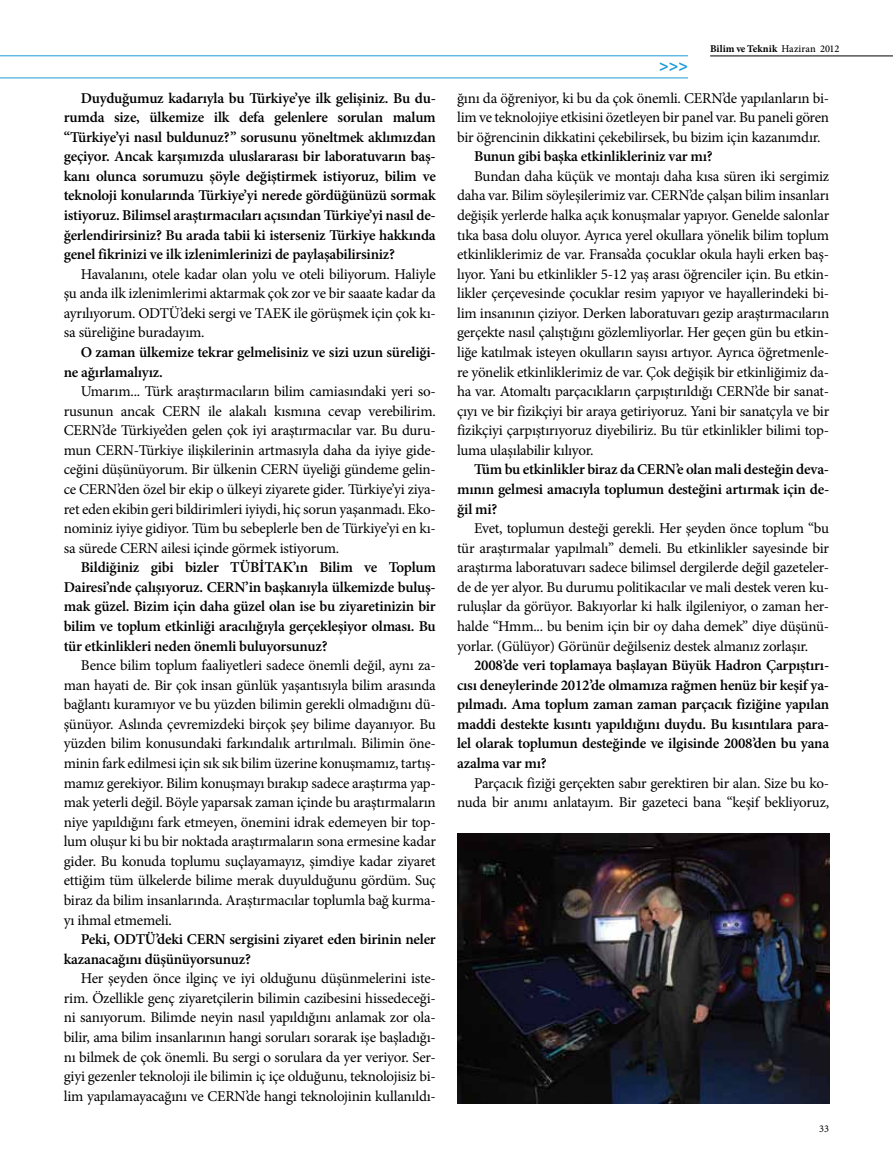
<style>
.page{position:relative;width:893px;height:1170px;background:#fff}
.page>*{position:absolute;margin:0;border:0;box-sizing:border-box;transform-origin:0 0}
.t1{font:700 16.2px "Myriad Pro";color:#1c9ad6}
.t2{font:15px/19.5px "Minion Pro";letter-spacing:-.015em;color:#000;text-align:justify}
.t3{font:600 15px/19.5px "Minion Pro";letter-spacing:-.015em;color:#000;text-align:justify}
.t4{font:700 10.35px "Minion Pro";letter-spacing:.005em;color:#000}
.t5{font:10.35px "Minion Pro";color:#000}
.s1{font-weight:500}
</style>
<div class="page">
<img style="left:457px;top:833px;width:372px;height:270px">
<hr style="left:710px;top:56px;width:183px;height:1px;background:#000">
<hr style="left:0;top:78px;width:688px;height:1px;background:#1c9ad6">
<hr style="left:0;top:56px;width:688px;height:1px;background:#1c9ad6">
<p class="t3" style="left:64px;top:88px;width:374px;text-indent:17px">Duyduğumuz kadarıyla bu Türkiye’ye ilk gelişiniz. Bu du&shy;rumda size, ülkemize ilk defa gelenlere sorulan malum “Türkiye’yi nasıl buldunuz?” sorusunu yöneltmek aklımızdan geçiyor. Ancak karşımızda uluslararası bir laboratuvarın baş&shy;kanı olunca sorumuzu şöyle değiştirmek istiyoruz, bilim ve teknoloji konularında Türkiye’yi nerede gördüğünüzü sormak istiyoruz. Bilimsel araştırmacıları açısından Türkiye’yi nasıl de&shy;ğerlendirirsiniz? Bu arada tabii ki isterseniz Türkiye hakkında genel fikrinizi ve ilk izlenimlerinizi de paylaşabilirsiniz?</p>
<p class="t2" style="left:64px;top:264px;width:374px;text-indent:17px">Havalanını, otele kadar olan yolu ve oteli biliyorum. Haliyle şu anda ilk izlenimlerimi aktarmak çok zor ve bir saaate kadar da ayrılıyorum. ODTÜ’deki sergi ve TAEK ile görüşmek için çok kı&shy;sa süreliğine buradayım.</p>
<p class="t3" style="left:64px;top:342px;width:374px;text-indent:17px">O zaman ülkemize tekrar gelmelisiniz ve sizi uzun süreliği&shy;ne ağırlamalıyız.</p>
<p class="t2" style="left:64px;top:381px;width:374px;text-indent:17px">Umarım... Türk araştırmacıların bilim camiasındaki yeri so&shy;rusunun ancak CERN ile alakalı kısmına cevap verebilirim.<br>CERN’de Türkiye’den gelen çok iyi araştırmacılar var. Bu duru&shy;mun CERN-Türkiye ilişkilerinin artmasıyla daha da iyiye gide&shy;ceğini düşünüyorum. Bir ülkenin CERN üyeliği gündeme gelin&shy;ce CERN’den özel bir ekip o ülkeyi ziyarete gider. Türkiye’yi ziya&shy;ret eden ekibin geri bildirimleri iyiydi, hiç sorun yaşanmadı. Eko&shy;nominiz iyiye gidiyor. Tüm bu sebeplerle ben de Türkiye’yi en kı&shy;sa sürede CERN ailesi içinde görmek istiyorum.</p>
<p class="t3" style="left:64px;top:557px;width:374px;text-indent:17px">Bildiğiniz gibi bizler TÜBİTAK’ın Bilim ve Toplum Dairesi’nde çalışıyoruz. CERN’in başkanıyla ülkemizde buluş&shy;mak güzel. Bizim için daha güzel olan ise bu ziyaretinizin bir bilim ve toplum etkinliği aracılığıyla gerçekleşiyor olması. Bu tür etkinlikleri neden önemli buluyorsunuz?</p>
<p class="t2" style="left:64px;top:655px;width:374px;text-indent:17px">Bence bilim toplum faaliyetleri sadece önemli değil, aynı za&shy;man hayati de. Bir çok insan günlük yaşantısıyla bilim arasında bağlantı kuramıyor ve bu yüzden bilimin gerekli olmadığını dü&shy;şünüyor. Aslında çevremizdeki birçok şey bilime dayanıyor. Bu yüzden bilim konusundaki farkındalık artırılmalı. Bilimin öne&shy;minin fark edilmesi için sık sık bilim üzerine konuşmamız, tartış&shy;mamız gerekiyor. Bilim konuşmayı bırakıp sadece araştırma yap&shy;mak yeterli değil. Böyle yaparsak zaman içinde bu araştırmaların niye yapıldığını fark etmeyen, önemini idrak edemeyen bir top&shy;lum oluşur ki bu bir noktada araştırmaların sona ermesine kadar gider. Bu konuda toplumu suçlayamayız, şimdiye kadar ziyaret ettiğim tüm ülkelerde bilime merak duyulduğunu gördüm. Suç biraz da bilim insanlarında. Araştırmacılar toplumla bağ kurma&shy;yı ihmal etmemeli.</p>
<p class="t3" style="left:64px;top:929px;width:374px;text-indent:17px">Peki, ODTÜ’deki CERN sergisini ziyaret eden birinin neler kazanacağını düşünüyorsunuz?</p>
<p class="t2" style="left:64px;top:968px;width:374px;text-indent:17px">Her şeyden önce ilginç ve iyi olduğunu düşünmelerini iste&shy;rim. Özellikle genç ziyaretçilerin bilimin cazibesini hissedeceği&shy;ni sanıyorum. Bilimde neyin nasıl yapıldığını anlamak zor ola&shy;bilir, ama bilim insanlarının hangi soruları sorarak işe başladığı&shy;nı bilmek de çok önemli. Bu sergi o sorulara da yer veriyor. Ser&shy;giyi gezenler teknoloji ile bilimin iç içe olduğunu, teknolojisiz bi&shy;lim yapılamayacağını ve CERN’de hangi teknolojinin kullanıldı-</p>
<p class="t1" style="left:659px;top:55px;width:30px">&gt;&gt;&gt;</p>
<p class="t4" style="left:710px;top:41px;width:131px">Bilim ve Teknik <span class="s1">Haziran 2012</span></p>
<p class="t2" style="left:457px;top:88px;width:374px">ğını da öğreniyor, ki bu da çok önemli. CERN’de yapılanların bi&shy;lim ve teknolojiye etkisini özetleyen bir panel var. Bu paneli gören bir öğrencinin dikkatini çekebilirsek, bu bizim için kazanımdır.</p>
<p class="t3" style="left:474px;top:147px;width:240px">Bunun gibi başka etkinlikleriniz var mı?</p>
<p class="t2" style="left:457px;top:166px;width:374px;text-indent:17px">Bundan daha küçük ve montajı daha kısa süren iki sergimiz daha var. Bilim söyleşilerimiz var. CERN’de çalşan bilim insanları değişik yerlerde halka açık konuşmalar yapıyor. Genelde salonlar tıka basa dolu oluyor. Ayrıca yerel okullara yönelik bilim toplum etkinliklerimiz de var. Fransa’da çocuklar okula hayli erken baş&shy;lıyor. Yani bu etkinlikler 5-12 yaş arası öğrenciler için. Bu etkin&shy;likler çerçevesinde çocuklar resim yapıyor ve hayallerindeki bi&shy;lim insanının çiziyor. Derken laboratuvarı gezip araştırmacıların gerçekte nasıl çalıştığını gözlemliyorlar. Her geçen gün bu etkin&shy;liğe katılmak isteyen okulların sayısı artıyor. Ayrıca öğretmenle&shy;re yönelik etkinliklerimiz de var. Çok değişik bir etkinliğimiz da&shy;ha var. Atomaltı parçacıkların çarpıştırıldığı CERN’de bir sanat&shy;çıyı ve bir fizikçiyi bir araya getiriyoruz. Yani bir sanatçyla ve bir fizikçiyi çarpıştırıyoruz diyebiliriz. Bu tür etkinlikler bilimi top&shy;luma ulaşılabilir kılıyor.</p>
<p class="t3" style="left:457px;top:460px;width:374px;text-indent:17px">Tüm bu etkinlikler biraz da CERN’e olan mali desteğin deva&shy;mının gelmesi amacıyla toplumun desteğini artırmak için de&shy;ğil mi?</p>
<p class="t2" style="left:457px;top:518px;width:374px;text-indent:17px">Evet, toplumun desteği gerekli. Her şeyden önce toplum “bu tür araştırmalar yapılmalı” demeli. Bu etkinlikler sayesinde bir araştırma laboratuvarı sadece bilimsel dergilerde değil gazeteler&shy;de de yer alyor. Bu durumu politikacılar ve mali destek veren ku&shy;ruluşlar da görüyor. Bakıyorlar ki halk ilgileniyor, o zaman her&shy;halde “Hmm... bu benim için bir oy daha demek” diye düşünü&shy;yorlar. (Gülüyor) Görünür değilseniz destek almanız zorlaşır.</p>
<p class="t3" style="left:457px;top:655px;width:374px;text-indent:17px">2008’de veri toplamaya başlayan Büyük Hadron Çarpıştırı&shy;cısı deneylerinde 2012’de olmamıza rağmen henüz bir keşif ya&shy;pılmadı. Ama toplum zaman zaman parçacık fiziğine yapılan maddi destekte kısıntı yapıldığını duydu. Bu kısıntılara para&shy;lel olarak toplumun desteğinde ve ilgisinde 2008’den bu yana azalma var mı?</p>
<p class="t2" style="left:457px;top:773px;width:374px;text-align:right">Parçacık fiziği gerçekten sabır gerektiren bir alan. Size bu ko&shy;nuda bir anımı anlatayım. Bir gazeteci bana “keşif bekliyoruz,</p>
<p class="t5" style="left:819px;top:1121px;width:11px">33</p>
</div>
